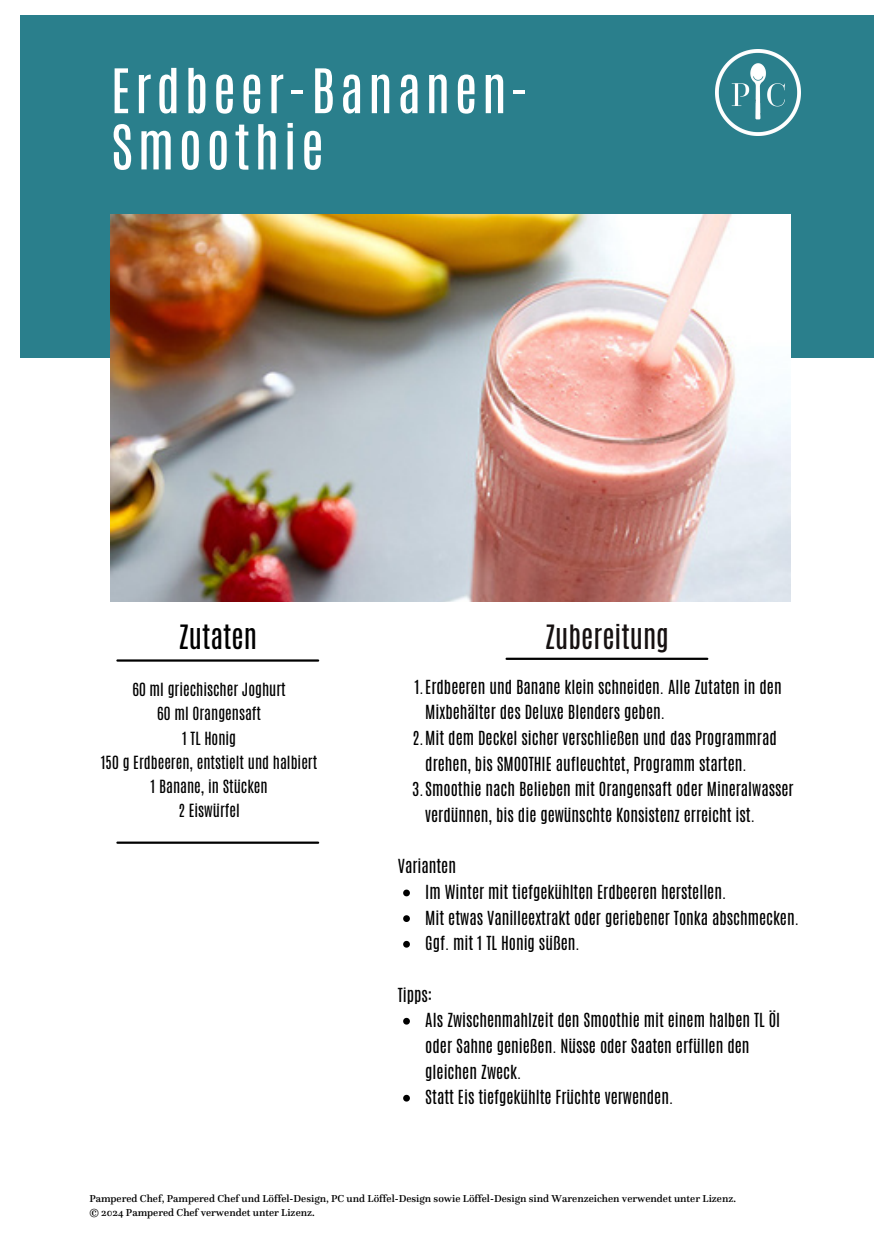
<style>
.page{position:relative;width:894px;height:1258px;background:#fff}
.page>*{position:absolute;margin:0;border:0;box-sizing:border-box;transform-origin:0 0}
.t1{font:52.2px/56.4px "Antonio";letter-spacing:.085em;color:#fff}
.t2{font:27.9px "Antonio";color:#161111}
.t3{font:27.9px "Antonio";color:#000}
.t4{font:16.2px/25.8px "Antonio";color:#000}
.t5{font:15.3px/24px "Antonio";color:#000;text-align:center}
.t6{font:500 10.5px "Questa";color:#000}
</style>
<div class="page">
<div style="left:21px;top:16px;width:852px;height:342px;background:#2a7f8c"></div>
<hr style="left:117px;top:659px;width:201px;height:3px;background:#000">
<hr style="left:506px;top:658px;width:201px;height:2px;background:#000">
<hr style="left:117px;top:841px;width:201px;height:3px;background:#000">
<img style="left:715px;top:50px;width:85px;height:85px">
<img style="left:111px;top:215px;width:679px;height:387px">
<svg style="left:403px;top:889px;width:7px;height:7px"></svg>
<svg style="left:403px;top:915px;width:7px;height:7px"></svg>
<svg style="left:403px;top:941px;width:7px;height:6px"></svg>
<svg style="left:403px;top:1018px;width:7px;height:6px"></svg>
<svg style="left:403px;top:1095px;width:7px;height:6px"></svg>
<h1 class="t1" style="left:111px;top:63px;width:419px">Erdbeer-Bananen-<br>Smoothie</h1>
<p class="t3" style="left:178px;top:616px;width:80px">Zutaten</p>
<p class="t5" style="left:101px;top:678px;width:218px">60 ml griechischer Joghurt<br>60 ml Orangensaft<br>1 TL Honig<br>150 g Erdbeeren, entstielt und halbiert<br>1 Banane, in Stücken<br>2 Eiswürfel</p>
<h2 class="t2" style="left:544px;top:616px;width:126px">Zubereitung</h2>
<h2 class="t4" style="left:425px;top:674px;width:358px;text-indent:-11px">1.Erdbeeren und Banane klein schneiden. Alle Zutaten in den<br>Mixbehälter des Deluxe Blenders geben.</h2>
<p class="t4" style="left:425px;top:725px;width:353px;text-indent:-13px">2.Mit dem Deckel sicher verschließen und das Programmrad drehen, bis SMOOTHIE aufleuchtet, Programm starten.</p>
<p class="t4" style="left:425px;top:777px;width:370px;text-indent:-13px">3.Smoothie nach Belieben mit Orangensaft oder Mineralwasser verdünnen, bis die gewünschte Konsistenz erreicht ist.</p>
<p class="t4" style="left:397px;top:853px;width:60px">Varianten</p>
<p class="t4" style="left:425px;top:879px;width:302px">Im Winter mit tiefgekühlten Erdbeeren herstellen.</p>
<p class="t4" style="left:425px;top:905px;width:375px">Mit etwas Vanilleextrakt oder geriebener Tonka abschmecken.</p>
<p class="t4" style="left:425px;top:930px;width:156px">Ggf. mit 1 TL Honig süßen.</p>
<p class="t4" style="left:397px;top:982px;width:36px">Tipps:</p>
<h3 class="t4" style="left:425px;top:1008px;width:356px">Als Zwischenmahlzeit den Smoothie mit einem halben TL Öl oder Sahne genießen. Nüsse oder Saaten erfüllen den gleichen Zweck.</h3>
<p class="t4" style="left:425px;top:1084px;width:249px">Statt Eis tiefgekühlte Früchte verwenden.</p>
<p class="t6" style="left:89px;top:1191px;width:648px">Pampered Chef, Pampered Chef und Löffel-Design, PC und Löffel-Design sowie Löffel-Design sind Warenzeichen verwendet unter Lizenz.</p>
<p class="t6" style="left:89px;top:1205px;width:227px">© 2024 Pampered Chef verwendet unter Lizenz.</p>
</div>
